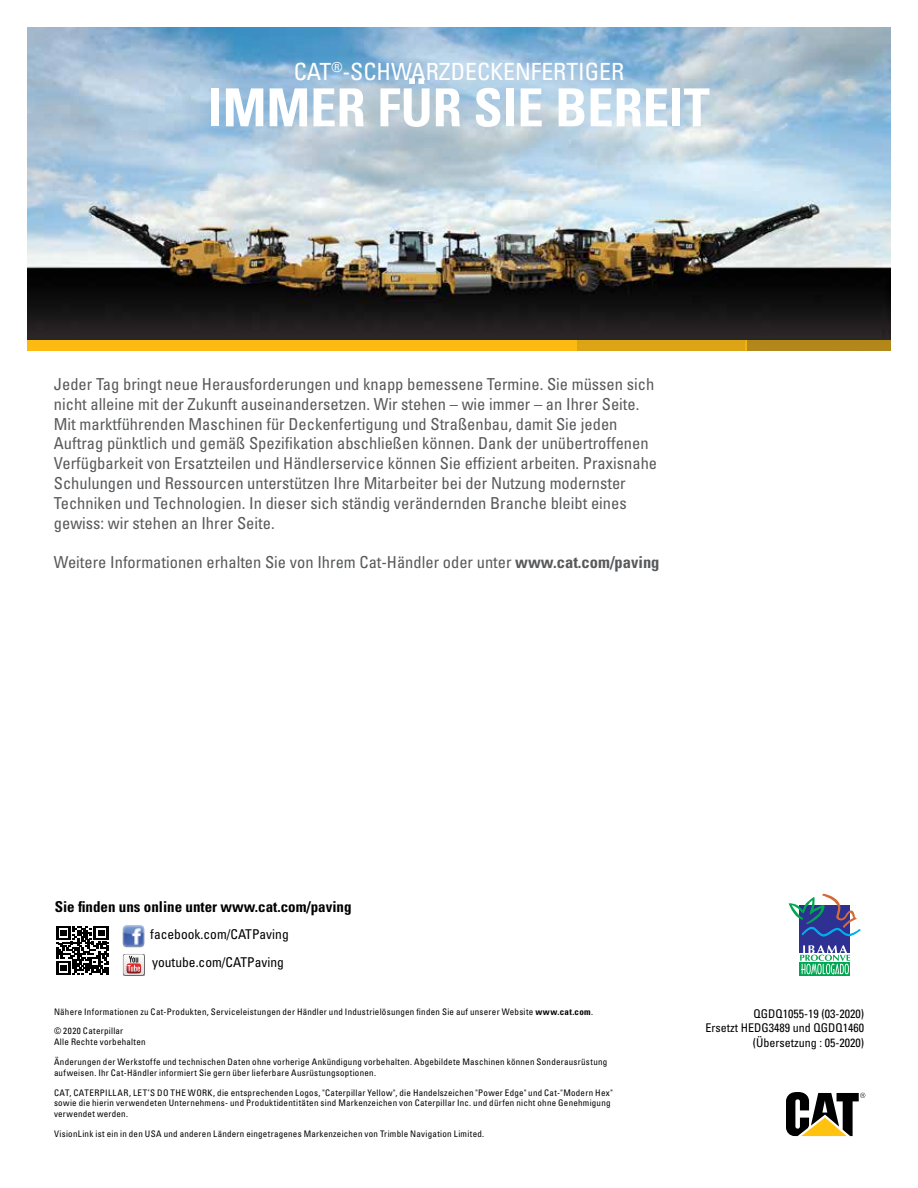
<style>
.page{position:relative;width:918px;height:1188px;background:#fff}
.page>*{position:absolute;margin:0;border:0;box-sizing:border-box;transform-origin:0 0}
.t1{font:700 condensed 52.5px "Univers LT Std";color:#fff}
.t2{font:condensed 23.7px "Univers LT Std";color:#fff}
.t3{font:condensed 16.5px/19.8px "Univers LT Std";color:#58595b}
.t4{font:700 condensed 15px "Univers LT Std";color:#000}
.t5{font:condensed 13.5px "Univers LT Std";color:#000}
.t6{font:condensed 12px/14.4px "Univers LT Std";color:#000;text-align:right}
.t7{font:condensed 9px/10.8px "Univers LT Std";letter-spacing:.03em;color:#000}
.s1{font-weight:700}
</style>
<div class="page">
<svg style="left:786px;top:1092px;width:79px;height:44px"></svg>
<img style="left:122px;top:925px;width:23px;height:22px">
<img style="left:123px;top:954px;width:22px;height:22px">
<svg style="left:124px;top:955px;width:20px;height:20px"></svg>
<svg style="left:56px;top:926px;width:53px;height:49px"></svg>
<svg style="left:800px;top:974px;width:50px;height:2px"></svg>
<div style="left:800px;top:906px;width:50px;height:47px;background:#2e3092"></div>
<svg style="left:800px;top:945px;width:50px;height:29px"></svg>
<svg style="left:789px;top:894px;width:72px;height:43px"></svg>
<img style="left:27px;top:27px;width:864px;height:313px">
<div style="left:576px;top:340px;width:170px;height:11px;background:#dda416"></div>
<div style="left:746px;top:340px;width:145px;height:11px;background:#b3881b"></div>
<div style="left:27px;top:340px;width:549px;height:11px;background:#fdba12"></div>
<h2 class="t2" style="left:294px;top:56px;width:332px">CAT<sup>®</sup>-SCHWARZDECKENFERTIGER</h2>
<h1 class="t1" style="left:208px;top:75px;width:503px">IMMER FÜR SIE BEREIT</h1>
<p class="t3" style="left:54px;top:374px;width:605px">Jeder Tag bringt neue Herausforderungen und knapp bemessene Termine. Sie müssen sich nicht alleine mit der Zukunft auseinandersetzen. Wir stehen – wie immer – an Ihrer Seite.<br>Mit marktführenden Maschinen für Deckenfertigung und Straßenbau, damit Sie jeden Auftrag pünktlich und gemäß Spezifikation abschließen können. Dank der unübertroffenen Verfügbarkeit von Ersatzteilen und Händlerservice können Sie effizient arbeiten. Praxisnahe Schulungen und Ressourcen unterstützen Ihre Mitarbeiter bei der Nutzung modernster Techniken und Technologien. In dieser sich ständig verändernden Branche bleibt eines gewiss: wir stehen an Ihrer Seite.</p>
<h3 class="t3" style="left:54px;top:552px;width:607px">Weitere Informationen erhalten Sie von Ihrem Cat-Händler oder unter <span class="s1">www.cat.com/paving</span></h3>
<h3 class="t4" style="left:55px;top:897px;width:298px">Sie finden uns online unter www.cat.com/paving</h3>
<h3 class="t5" style="left:150px;top:926px;width:140px">facebook.com/CATPaving</h3>
<h3 class="t5" style="left:152px;top:953px;width:133px">youtube.com/CATPaving</h3>
<p class="t7" style="left:54px;top:1006px;width:541px">Nähere Informationen zu Cat-Produkten, Serviceleistungen der Händler und Industrielösungen finden Sie auf unserer Website <span class="s1">www.cat.com</span>.</p>
<p class="t7" style="left:54px;top:1026px;width:93px">© 2020 Caterpillar<br>Alle Rechte vorbehalten</p>
<p class="t7" style="left:54px;top:1056px;width:555px">Änderungen der Werkstoffe und technischen Daten ohne vorherige Ankündigung vorbehalten. Abgebildete Maschinen können Sonderausrüstung aufweisen. Ihr Cat-Händler informiert Sie gern über lieferbare Ausrüstungsoptionen.</p>
<p class="t7" style="left:54px;top:1087px;width:560px">CAT, CATERPILLAR, LET’S DO THE WORK, die entsprechenden Logos, "Caterpillar Yellow", die Handelszeichen "Power Edge" und Cat-"Modern Hex" sowie die hierin verwendeten Unternehmens- und Produktidentitäten sind Markenzeichen von Caterpillar Inc. und dürfen nicht ohne Genehmigung verwendet werden.</p>
<p class="t7" style="left:54px;top:1128px;width:432px">VisionLink ist ein in den USA und anderen Ländern eingetragenes Markenzeichen von Trimble Navigation Limited.</p>
<h3 class="t6" style="left:705px;top:1006px;width:160px">QGDQ1055-19 (03-2020)<br>Ersetzt HEDG3489 und QGDQ1460 (Übersetzung : 05-2020)</h3>
</div>
